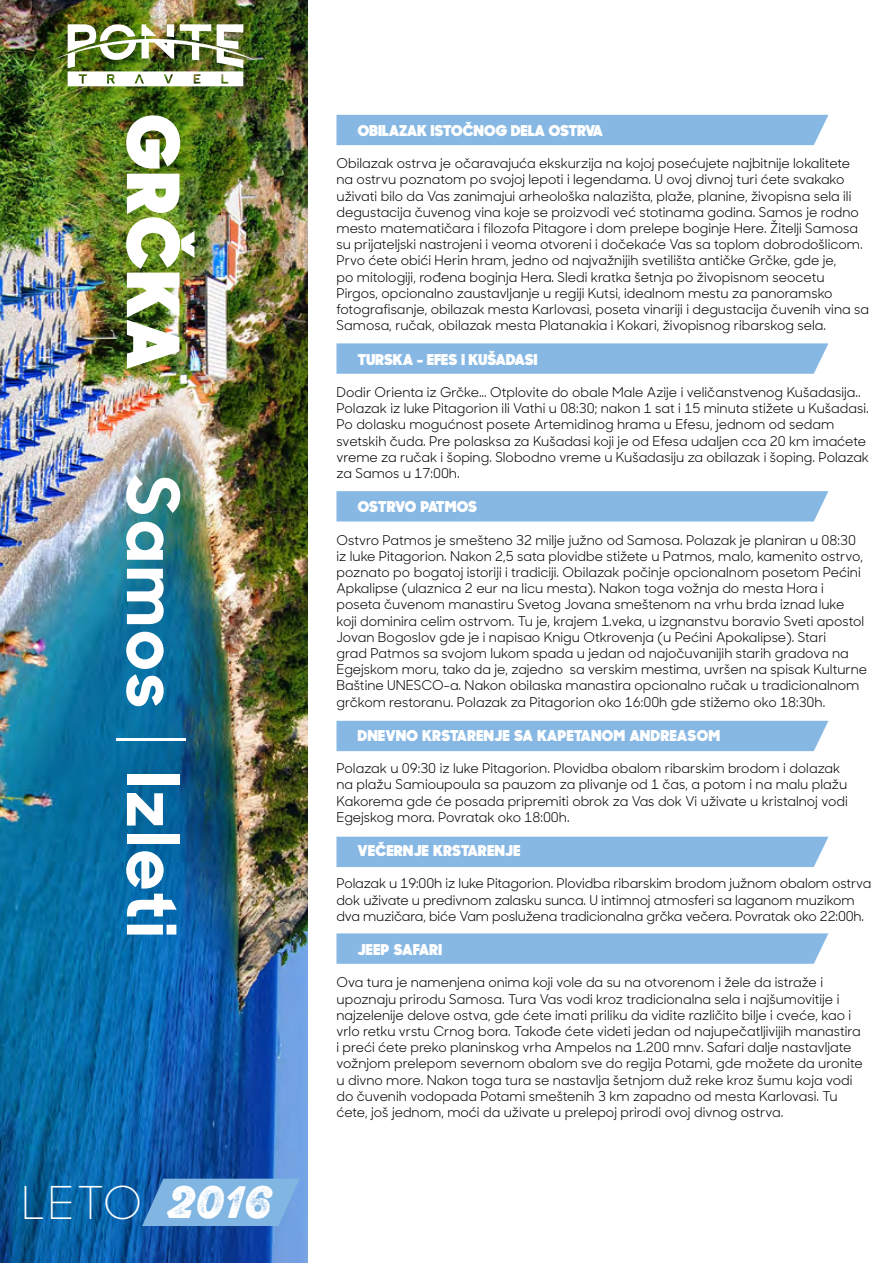
<style>
.page{position:relative;width:893px;height:1263px;background:#fff}
.page>*{position:absolute;margin:0;border:0;box-sizing:border-box;transform-origin:0 0}
.t1{font:700 72px "Sharp Sans No 1";letter-spacing:.05em;color:#fff}
.t2{font:900 72px "Sharp Sans No 1";color:#fff}
.t3{font:300 45.3px "Sharp Sans No 1";color:#fff}
.t4{font:900 15px "Sharp Sans No 1";letter-spacing:.025em;color:#fff}
.t5{font:900 15px "Sharp Sans No 1";letter-spacing:.005em;color:#fff}
.t6{font:13.5px/16.2px "Sharp Sans No 1";color:#000}
.s1{font-weight:300}
.s2{font-family:"Sant Elia Rough Black Two";font-weight:400}
</style>
<div class="page">
<img style="left:0;top:0;width:308px;height:1263px">
<img style="left:50px;top:24px;width:208px;height:62px">
<hr style="left:145px;top:24px;width:1px;height:34px;background:#fff">
<svg style="left:142px;top:1179px;width:158px;height:47px;background:#78addd"></svg>
<div style="left:336px;top:115px;width:492px;height:30px;background:#87b8e3"></div>
<svg style="left:336px;top:343px;width:492px;height:31px;background:#8bbae3"></svg>
<div style="left:336px;top:491px;width:492px;height:30px;background:#87b8e3"></div>
<div style="left:336px;top:721px;width:492px;height:30px;background:#87b8e3"></div>
<div style="left:336px;top:837px;width:492px;height:30px;background:#87b8e3"></div>
<svg style="left:336px;top:933px;width:492px;height:31px;background:#8bbae3"></svg>
<h1 class="t2" style="left:205px;top:115px;width:256px;rotate:90deg">GRČKA</h1>
<h1 class="t1" style="left:206px;top:475px;width:464px;rotate:90deg">Samos <span class="s1">|</span> Izleti</h1>
<h2 class="t3" style="left:21px;top:1171px;width:253px">LETO <span class="s2">2016</span></h2>
<p class="t4" style="left:358px;top:119px;width:246px">OBILAZAK ISTOČNOG DELA OSTRVA</p>
<p class="t6" style="left:336px;top:155px;width:534px">Obilazak ostrva je očaravajuća ekskurzija na kojoj posećujete najbitnije lokalitete na ostrvu poznatom po svojoj lepoti i legendama. U ovoj divnoj turi ćete svakako uživati bilo da Vas zanimajui arheološka nalazišta, plaže, planine, živopisna sela ili degustacija čuvenog vina koje se proizvodi već stotinama godina. Samos je rodno mesto matematičara i filozofa Pitagore i dom prelepe boginje Here. Žitelji Samosa su prijateljski nastrojeni i veoma otvoreni i dočekaće Vas sa toplom dobrodošlicom.<br>Prvo ćete obići Herin hram, jedno od najvažnijih svetilišta antičke Grčke, gde je,<br>po mitologiji, rođena boginja Hera. Sledi kratka šetnja po živopisnom seocetu Pirgos, opcionalno zaustavljanje u regiji Kutsi, idealnom mestu za panoramsko fotografisanje, obilazak mesta Karlovasi, poseta vinariji i degustacija čuvenih vina sa Samosa, ručak, obilazak mesta Platanakia i Kokari, živopisnog ribarskog sela.</p>
<p class="t4" style="left:358px;top:348px;width:181px">TURSKA - EFES i KUŠADASI</p>
<p class="t6" style="left:336px;top:383px;width:534px">Dodir Orienta iz Grčke... Otplovite do obale Male Azije i veličanstvenog Kušadasija..<br>Polazak iz luke Pitagorion ili Vathi u 08:30; nakon 1 sat i 15 minuta stižete u Kušadasi.<br>Po dolasku mogućnost posete Artemidinog hrama u Efesu, jednom od sedam svetskih čuda. Pre polasksa za Kušadasi koji je od Efesa udaljen cca 20 km imaćete vreme za ručak i šoping. Slobodno vreme u Kušadasiju za obilazak i šoping. Polazak za Samos u 17:00h.</p>
<p class="t5" style="left:358px;top:496px;width:121px">OSTRVO PATMOS</p>
<p class="t6" style="left:336px;top:531px;width:532px">Ostvro Patmos je smešteno 32 milje južno od Samosa. Polazak je planiran u 08:30 iz luke Pitagorion. Nakon 2,5 sata plovidbe stižete u Patmos, malo, kamenito ostrvo, poznato po bogatoj istoriji i tradiciji. Obilazak počinje opcionalnom posetom Pećini Apkalipse (ulaznica 2 eur na licu mesta). Nakon toga vožnja do mesta Hora i poseta čuvenom manastiru Svetog Jovana smeštenom na vrhu brda iznad luke koji dominira celim ostrvom. Tu je, krajem 1.veka, u izgnanstvu boravio Sveti apostol Jovan Bogoslov gde je i napisao Knigu Otkrovenja (u Pećini Apokalipse). Stari<br>grad Patmos sa svojom lukom spada u jedan od najočuvanijih starih gradova na Egejskom moru, tako da je, zajedno sa verskim mestima, uvršen na spisak Kulturne Baštine UNESCO-a. Nakon obilaska manastira opcionalno ručak u tradicionalnom grčkom restoranu. Polazak za Pitagorion oko 16:00h gde stižemo oko 18:30h.</p>
<p class="t4" style="left:358px;top:724px;width:364px">DNEVNO KRSTARENJE SA KAPETANOM ANDREASOM</p>
<p class="t6" style="left:336px;top:760px;width:513px">Polazak u 09:30 iz luke Pitagorion. Plovidba obalom ribarskim brodom i dolazak na plažu Samioupoula sa pauzom za plivanje od 1 čas, a potom i na malu plažu Kakorema gde će posada pripremiti obrok za Vas dok Vi uživate u kristalnoj vodi Egejskog mora. Povratak oko 18:00h.</p>
<p class="t4" style="left:358px;top:839px;width:164px">VEČERNJE KRSTARENJE</p>
<p class="t6" style="left:336px;top:875px;width:536px">Polazak u 19:00h iz luke Pitagorion. Plovidba ribarskim brodom južnom obalom ostrva dok uživate u predivnom zalasku sunca. U intimnoj atmosferi sa laganom muzikom dva muzičara, biće Vam poslužena tradicionalna grčka večera. Povratak oko 22:00h.</p>
<p class="t4" style="left:358px;top:938px;width:86px">JEEP SAFARI</p>
<p class="t6" style="left:336px;top:974px;width:528px">Ova tura je namenjena onima koji vole da su na otvorenom i žele da istraže i upoznaju prirodu Samosa. Tura Vas vodi kroz tradicionalna sela i najšumovitije i najzelenije delove ostva, gde ćete imati priliku da vidite različito bilje i cveće, kao i vrlo retku vrstu Crnog bora. Takođe ćete videti jedan od najupečatljivijih manastira i preći ćete preko planinskog vrha Ampelos na 1.200 mnv. Safari dalje nastavljate vožnjom prelepom severnom obalom sve do regija Potami, gde možete da uronite u divno more. Nakon toga tura se nastavlja šetnjom duž reke kroz šumu koja vodi do čuvenih vodopada Potami smeštenih 3 km zapadno od mesta Karlovasi. Tu ćete, još jednom, moći da uživate u prelepoj prirodi ovoj divnog ostrva.</p>
</div>
